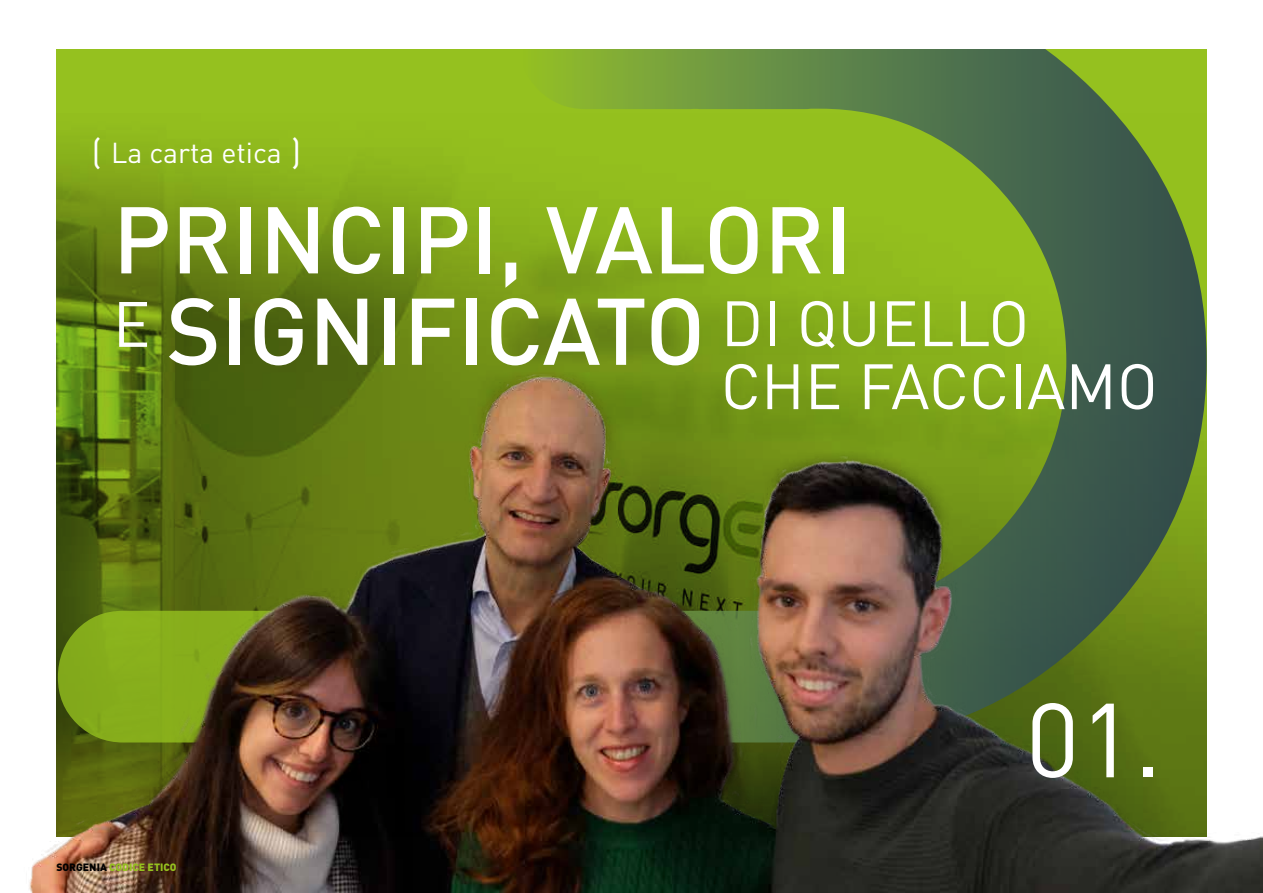
<style>
.page{position:relative;width:1263px;height:893px;background:#fff}
.page>*{position:absolute;margin:0;border:0;box-sizing:border-box;transform-origin:0 0}
.t1{font:103.5px "DIN";color:#fff}
.t2{font:500 93px/91.5px "DIN";color:#fff}
.t3{font:63px/63px "DIN";color:#fff}
.t4{font:28.5px "DIN";color:#fff}
.t5{font:900 10.5px "DIN";color:#95c11f}
.s1{font-size:35.85px}
.s2{color:#000}
</style>
<div class="page">
<svg style="left:58px;top:49px;width:1148px;height:266px;background:#7ca325"></svg>
<img style="left:29px;top:315px;width:1233px;height:578px">
<p class="t4" style="left:91px;top:135px;width:211px"><span class="s1">(</span> La carta etica <span class="s1">)</span></p>
<p class="t2" style="left:113px;top:191px;width:741px">PRINCIPI, VALORI<br><sup>E</sup> SIGNIFICATO</p>
<p class="t3" style="left:721px;top:291px;width:438px">DI QUELLO<br>CHE FACCIAMO</p>
<p class="t5" style="left:56px;top:860px;width:122px"><span class="s2">SORGENIA</span> CODICE ETICO</p>
<p class="t1" style="left:1026px;top:675px;width:137px">01.</p>
</div>
